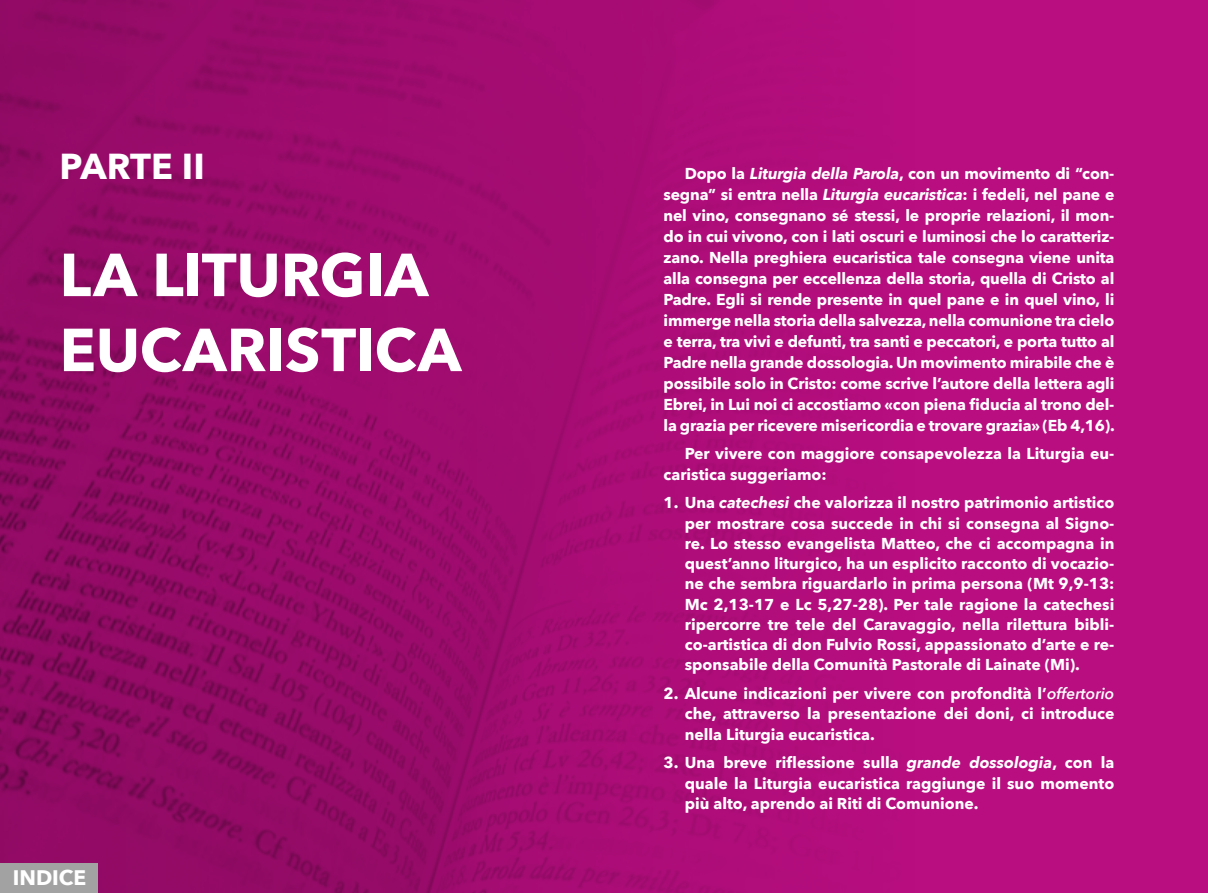
<style>
.page{position:relative;width:1208px;height:893px;background:#b80e80}
.page>*{position:absolute;margin:0;border:0;box-sizing:border-box;transform-origin:0 0}
.t1{font:700 60px/75px "Avenir Next";letter-spacing:-.005em;color:#fff}
.t2{font:700 36px "Avenir Next";color:#fff}
.t3{font:700 21px "Avenir Next";color:#fff}
.t4{font:700 15.75px/20.2px "Avenir Next";color:#fff;text-align:justify}
.s1{font-style:italic}
.s2{font-weight:600;font-style:italic}
</style>
<div class="page">
<img style="left:0;top:0;width:817px;height:893px">
<div style="left:0;top:863px;width:98px;height:30px;background:#a3a2a2"></div>
<h2 class="t2" style="left:60px;top:135px;width:147px">PARTE II</h2>
<h1 class="t1" style="left:60px;top:237px;width:403px">LA LITURGIA<br>EUCARISTICA</h1>
<h3 class="t3" style="left:13px;top:859px;width:75px">INDICE</h3>
<p class="t4" style="left:663px;top:162px;width:453px;line-height:21px;text-indent:21px">Dopo la <span class="s1">Liturgia della Parola</span>, con un movimento di “con&shy;segna” si entra nella <span class="s1">Liturgia eucaristica</span>: i fedeli, nel pane e nel vino, consegnano sé stessi, le proprie relazioni, il mon&shy;do in cui vivono, con i lati oscuri e luminosi che lo caratteriz&shy;zano. Nella preghiera eucaristica tale consegna viene unita alla consegna per eccellenza della storia, quella di Cristo al Padre. Egli si rende presente in quel pane e in quel vino, li immerge nella storia della salvezza, nella comunione tra cielo e terra, tra vivi e defunti, tra santi e peccatori, e porta tutto al Padre nella grande dossologia. Un movimento mirabile che è possibile solo in Cristo: come scrive l’autore della lettera agli Ebrei, in Lui noi ci accostiamo «con piena fiducia al trono del&shy;la grazia per ricevere misericordia e trovare grazia» (Eb 4,16).</p>
<p class="t4" style="left:663px;top:443px;width:452px;text-indent:21px">Per vivere con maggiore consapevolezza la Liturgia eu&shy;caristica suggeriamo:</p>
<p class="t4" style="left:685px;top:492px;width:431px;text-indent:-21px">1. Una <span class="s1">catechesi</span> che valorizza il nostro patrimonio artistico per mostrare cosa succede in chi si consegna al Signo&shy;re. Lo stesso evangelista Matteo, che ci accompagna in quest’anno liturgico, ha un esplicito racconto di vocazio&shy;ne che sembra riguardarlo in prima persona (Mt 9,9-13:<br>Mc 2,13-17 e Lc 5,27-28). Per tale ragione la catechesi ripercorre tre tele del Caravaggio, nella rilettura bibli&shy;co-artistica di don Fulvio Rossi, appassionato d’arte e re&shy;sponsabile della Comunità Pastorale di Lainate (Mi).</p>
<p class="t4" style="left:685px;top:683px;width:431px;text-indent:-21px">2. Alcune indicazioni per vivere con profondità l’<span class="s2">offertorio </span>che, attraverso la presentazione dei doni, ci introduce nella Liturgia eucaristica.</p>
<p class="t4" style="left:685px;top:752px;width:431px;text-indent:-21px">3. Una breve riflessione sulla <span class="s1">grande dossologia</span>, con la quale la Liturgia eucaristica raggiunge il suo momento più alto, aprendo ai Riti di Comunione.</p>
</div>
